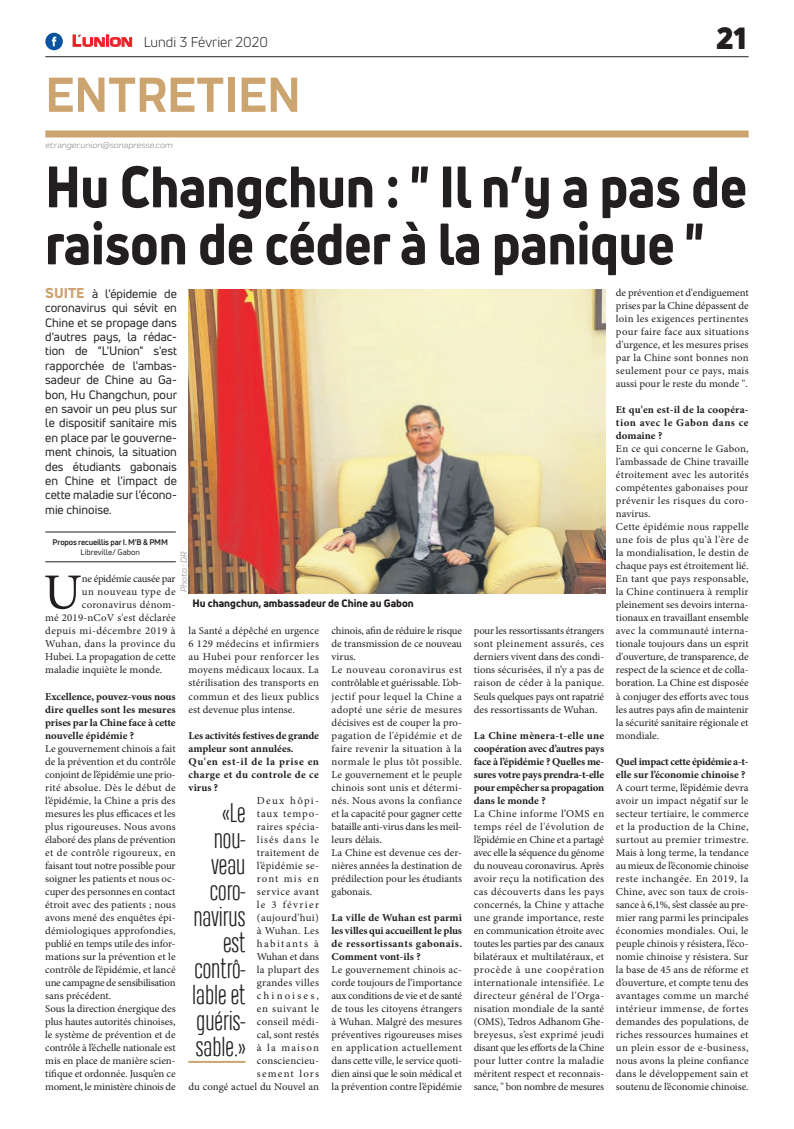
<style>
.page{position:relative;width:794px;height:1129px;background:#fff}
.page>*{position:absolute;margin:0;border:0;box-sizing:border-box;transform-origin:0 0}
.t1{font:800 57px/57px "Uni Neue";color:#231f20;scale:.9 1}
.t2{font:700 51px "Praktika";color:#cca470}
.t3{font:50.5px "Minion Pro";color:#231f20}
.t4{font:900 30px "Uni Neue";color:#231f20}
.t5{font:300 25px/26px "Heading Compressed Pro";color:#231f20;text-align:right}
.t6{font:14px "Uni Neue";color:#231f20}
.t7{font:12px/14.4px "Uni Neue";color:#231f20;text-align:justify}
.t8{font:10.5px/13px "Minion Pro";color:#231f20;text-align:justify}
.t9{font:700 10.5px/13px "Minion Pro";color:#231f20;text-align:justify}
.t10{font:10.5px/13px "Minion Pro";letter-spacing:.03em;color:#231f20;text-align:right}
.t11{font:10.5px "Minion Pro";letter-spacing:.025em;color:#231f20}
.t12{font:800 10.5px "Uni Neue";color:#231f20}
.t13{font:10.5px "Minion Pro";letter-spacing:.04em;color:#231f20}
.t14{font:10.5px "Minion Pro";letter-spacing:-.025em;color:#231f20}
.t15{font:10.5px "Minion Pro";letter-spacing:.045em;color:#231f20}
.t16{font:italic 9px "Praktika";color:#818386}
.t17{font:700 8px "Uni Neue";letter-spacing:-.02em;color:#231f20}
.t18{font:8px "Uni Neue";color:#231f20}
.s1{font-family:"Eurostile";font-weight:600;font-size:15px;color:#ee1d23}
.s2{font-family:"Eurostile";font-weight:600;font-size:11.4px;color:#ee1d23}
.s3{font-weight:800;font-size:14px;color:#cca470}
</style>
<div class="page">
<hr style="left:45px;top:56px;width:703px;height:1px;background:#231f20">
<div style="left:45px;top:130px;width:703px;height:7px;background:#cca470"></div>
<svg style="left:72px;top:34px;width:60px;height:13px"></svg>
<div style="left:45px;top:33px;width:18px;height:17px;background:#08549e;border-radius:50%"></div>
<svg style="left:52px;top:37px;width:4px;height:9px"></svg>
<hr style="left:188px;top:1060px;width:58px;height:2px;background:#cca470">
<hr style="left:45px;top:561px;width:131px;height:1px;background:#231f20">
<hr style="left:45px;top:531px;width:131px;height:1px;background:#231f20">
<img style="left:188px;top:289px;width:417px;height:304px">
<h3 class="t6" style="left:72px;top:33px;width:197px"><span class="s1">L</span><span class="s2">UNION</span> Lundi 3 Février 2020</h3>
<h2 class="t2" style="left:45px;top:54px;width:257px">ENTRETIEN</h2>
<p class="t16" style="left:45px;top:139px;width:129px">etranger.union@sonapresse.com</p>
<h3 class="t4" style="left:716px;top:17px;width:32px">21</h3>
<h1 class="t1" style="left:45px;top:157px;width:781px">Hu Changchun : " Il n’y a pas de raison de céder à la panique "</h1>
<p class="t7" style="left:45px;top:286px;width:133px"><span class="s3">SUITE</span> à l'épidemie de coronavirus qui sévit en Chine et se propage dans d'autres pays, la rédac&shy;tion de "L'Union" s'est rapporchée de l'ambas&shy;sadeur de Chine au Ga&shy;bon, Hu Changchun, pour en savoir un peu plus sur le dispositif sanitaire mis en place par le gouverne&shy;ment chinois, la situation des étudiants gabonais en Chine et l'impact de cette maladie sur l'écono&shy;mie chinoise.</p>
<p class="t8" style="left:616px;top:286px;width:134px">de prévention et d'endiguement prises par la Chine dépassent de loin les exigences pertinentes pour faire face aux situations d'urgence, et les mesures prises par la Chine sont bonnes non seulement pour ce pays, mais aussi pour le reste du monde ".</p>
<p class="t9" style="left:616px;top:403px;width:134px">Et qu'en est-il de la coopéra&shy;tion avec le Gabon dans ce domaine ?</p>
<p class="t8" style="left:616px;top:442px;width:134px;text-align:left">En ce qui concerne le Gabon, l’ambassade de Chine travaille étroitement avec les autorités compétentes gabonaises pour prévenir les risques du coro&shy;navirus.<br>Cette épidémie nous rappelle une fois de plus qu'à l'ère de la mondialisation, le destin de chaque pays est étroitement lié.<br>En tant que pays responsable, la Chine continuera à remplir pleinement ses devoirs interna&shy;tionaux en travaillant ensemble avec la communauté interna&shy;tionale toujours dans un esprit d'ouverture, de transparence, de respect de la science et de colla&shy;boration. La Chine est disposée à conjuger des efforts avec tous les autres pays afin de maintenir la sécurité sanitaire régionale et mondiale.</p>
<p class="t9" style="left:616px;top:754px;width:134px">Quel impact cette épidémie a-t&shy;elle sur l’économie chinoise ?</p>
<p class="t8" style="left:616px;top:780px;width:134px">A court terme, l’épidémie devra avoir un impact négatif sur le secteur tertiaire, le commerce et la production de la Chine, surtout au premier trimestre.<br>Mais à long terme, la tendance au mieux de l’économie chinoise reste inchangée. En 2019, la Chine, avec son taux de crois&shy;sance à 6,1%, s’est classée au pre&shy;mier rang parmi les principales économies mondiales. Oui, le peuple chinois y résistera, l’éco&shy;nomie chinoise y résistera. Sur la base de 45 ans de réforme et d’ouverture, et compte tenu des avantages comme un marché intérieur immense, de fortes demandes des populations, de riches ressources humaines et un plein essor de e-business, nous avons la pleine confiance dans le développement sain et soutenu de l’économie chinoise.</p>
<p class="t17" style="left:53px;top:537px;width:117px">Propos recueillis par I. M'B &amp; PMM</p>
<p class="t18" style="left:81px;top:547px;width:61px">Libreville/ Gabon</p>
<p class="t16" style="left:177px;top:591px;width:41px;rotate:-90deg">Photo : DR</p>
<h3 class="t3" style="left:43px;top:558px;width:40px">U</h3>
<p class="t14" style="left:82px;top:572px;width:95px">ne épidémie causée par</p>
<p class="t15" style="left:82px;top:585px;width:95px">un nouveau type de</p>
<p class="t11" style="left:82px;top:598px;width:95px">coronavirus dénom-</p>
<p class="t8" style="left:45px;top:611px;width:132px">mé 2019-nCoV s'est déclarée</p>
<p class="t13" style="left:45px;top:624px;width:132px">depuis mi-décembre 2019 à</p>
<p class="t11" style="left:45px;top:637px;width:132px">Wuhan, dans la province du</p>
<p class="t8" style="left:45px;top:650px;width:132px">Hubei. La propagation de cette</p>
<p class="t8" style="left:45px;top:663px;width:119px">maladie inquiète le monde.</p>
<p class="t9" style="left:45px;top:689px;width:132px">Excellence, pouvez-vous nous dire quelles sont les mesures prises par la Chine face à cette nouvelle épidémie ?</p>
<p class="t8" style="left:45px;top:741px;width:132px;text-align:left">Le gouvernement chinois a fait de la prévention et du contrôle conjoint de l’épidémie une prio&shy;rité absolue. Dès le début de l’épidémie, la Chine a pris des mesures les plus efficaces et les plus rigoureuses. Nous avons élaboré des plans de prévention et de contrôle rigoureux, en faisant tout notre possible pour soigner les patients et nous oc&shy;cuper des personnes en contact étroit avec des patients ; nous avons mené des enquêtes épi&shy;démiologiques approfondies, publié en temps utile des infor&shy;mations sur la prévention et le contrôle de l’épidémie, et lancé une campagne de sensibilisation sans précédent.<br>Sous la direction énergique des plus hautes autorités chinoises, le système de prévention et de contrôle à l’échelle nationale est mis en place de manière scien&shy;tifique et ordonnée. Jusqu’en ce moment, le ministère chinois de</p>
<p class="t12" style="left:193px;top:596px;width:223px">Hu changchun, ambassadeur de Chine au Gabon</p>
<p class="t8" style="left:474px;top:624px;width:132px">pour les ressortissants étrangers sont pleinement assurés, ces derniers vivent dans des condi&shy;tions sécurisées, il n’y a pas de raison de céder à la panique.<br>Seuls quelques pays ont rapatrié des ressortissants de Wuhan.</p>
<p class="t9" style="left:474px;top:728px;width:132px">La Chine mènera-t-elle une coopération avec d’autres pays face à l’épidémie ? Quelles me&shy;sures votre pays prendra-t-elle pour empêcher sa propagation dans le monde ?</p>
<p class="t8" style="left:474px;top:806px;width:132px">La Chine informe l’OMS en temps réel de l'évolution de l’épidémie en Chine et a partagé avec elle la séquence du génome du nouveau coronavirus. Après avoir reçu la notification des cas découverts dans les pays concernés, la Chine y attache une grande importance, reste en communication étroite avec toutes les parties par des canaux bilatéraux et multilatéraux, et procède à une coopération internationale intensifiée. Le directeur général de l'Orga&shy;nisation mondiale de la santé (OMS), Tedros Adhanom Ghe&shy;breyesus, s’est exprimé jeudi disant que les efforts de la Chine pour lutter contre la maladie méritent respect et reconnais&shy;sance, " bon nombre de mesures</p>
<p class="t8" style="left:189px;top:624px;width:132px">la Santé a dépêché en urgence 6 129 médecins et infirmiers au Hubei pour renforcer les moyens médicaux locaux. La stérilisation des transports en commun et des lieux publics est devenue plus intense.</p>
<p class="t9" style="left:189px;top:728px;width:132px;text-align:left">Les activités festives de grande ampleur sont annulées.<br>Qu'en est-il de la prise en charge et du controle de ce virus ?</p>
<p class="t10" style="left:189px;top:793px;width:132px">Deux hôpi-<br>taux tempo-<br>raires spécia-<br>lisés dans le<br>traitement de<br>l’épidémie se-<br>ront mis en<br>service avant<br>le 3 février<br>(aujourd'hui)<br>à Wuhan. Les<br>habitants à<br>Wuhan et dans<br>la plupart des<br>grandes villes<br>chinoises,<br>en suivant le<br>conseil médi-<br>cal, sont restés<br>à la maison<br>consciencieu-<br>sement lors<br>du congé actuel du Nouvel an</p>
<p class="t8" style="left:331px;top:624px;width:132px;text-align:left">chinois, afin de réduire le risque de transmission de ce nouveau virus.<br>Le nouveau coronavirus est contrôlable et guérissable. L’ob&shy;jectif pour lequel la Chine a adopté une série de mesures décisives est de couper la pro&shy;pagation de l'épidémie et de faire revenir la situation à la normale le plus tôt possible.<br>Le gouvernement et le peuple chinois sont unis et détermi&shy;nés. Nous avons la confiance et la capacité pour gagner cette bataille anti-virus dans les meil&shy;leurs délais.<br>La Chine est devenue ces der&shy;nières années la destination de prédilection pour les étudiants gabonais.</p>
<p class="t9" style="left:331px;top:910px;width:132px">La ville de Wuhan est parmi les villes qui accueillent le plus de ressortissants gabonais.<br>Comment vont-ils ?</p>
<p class="t8" style="left:331px;top:962px;width:132px">Le gouvernement chinois ac&shy;corde toujours de l’importance aux conditions de vie et de santé de tous les citoyens étrangers à Wuhan. Malgré des mesures préventives rigoureuses mises en application actuellement dans cette ville, le service quoti&shy;dien ainsi que le soin médical et la prévention contre l’épidémie</p>
<h3 class="t5" style="left:192px;top:802px;width:55px">«Le nou&shy;veau coro&shy;navirus est contrô&shy;lable et guéris&shy;sable.»</h3>
</div>
